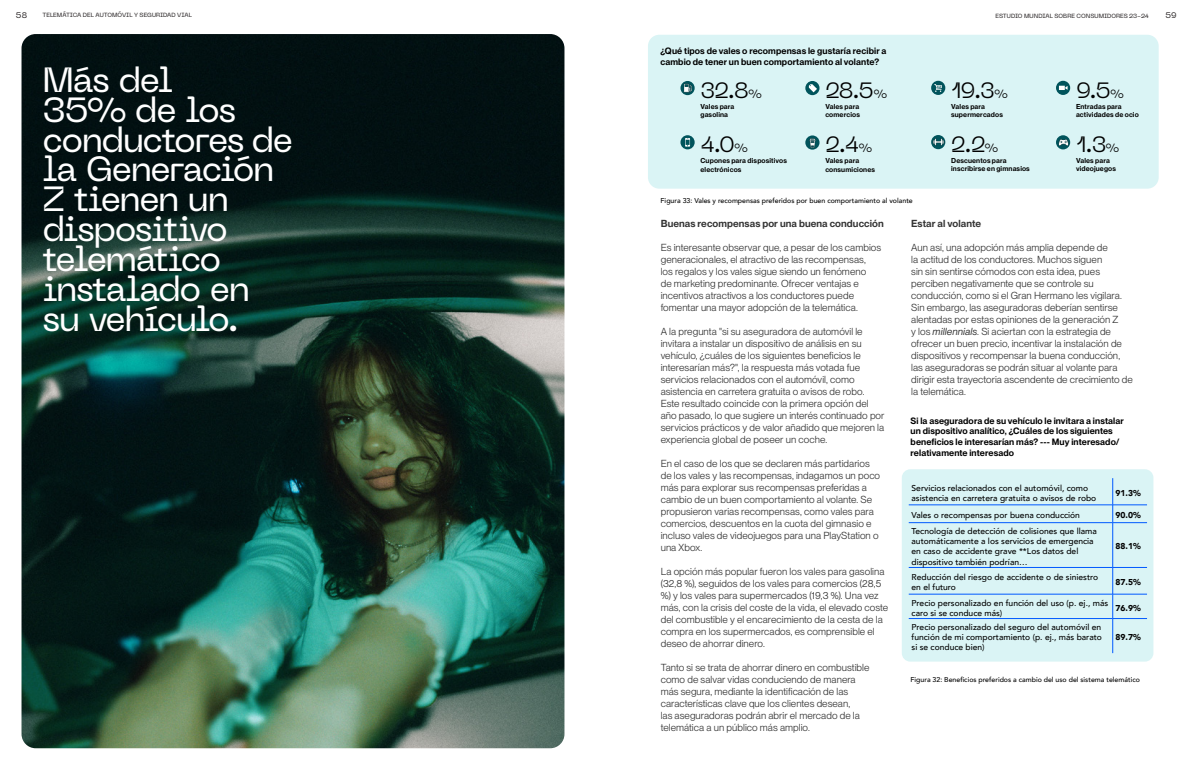
<style>
.page{position:relative;width:1191px;height:766px;background:#fff}
.page>*{position:absolute;margin:0;border:0;box-sizing:border-box;transform-origin:0 0}
.Medium_Header{font:34.8px/29.8px "PP Neue Machina Inktrap";letter-spacing:-.045em;color:#fff}
.Medium_Header-2{font:300 22px "PP Neue Machina Inktrap";color:#000}
.Medium_Header-3{font:10px/12px "PP Neue Montreal";letter-spacing:.005em;color:#333}
.Medium_Header-4{font:600 10px "PP Neue Montreal";letter-spacing:.01em;color:#333}
.Medium_Header-5{font:600 9px/10.8px "PP Neue Montreal";letter-spacing:.01em;color:#000}
.Table{font:500 8.5px/10.2px "Avenir";color:#000}
.Table-2{font:900 8.5px "Avenir";color:#000}
.t1{font:8px "PP Neue Machina Inktrap";color:#231f20}
.Medium_Header-6{font:600 7px/8.4px "PP Neue Montreal";letter-spacing:.02em;color:#000}
.Table-3{font:500 7px "Avenir";color:#000}
.t2{font:6px "PP Neue Machina Inktrap";letter-spacing:-.005em;color:#231f20}
.s1{font-size:12px}
.s2{font-style:italic}
</style>
<div class="page">
<img style="left:22px;top:34px;width:542px;height:714px">
<div style="left:648px;top:35px;width:510px;height:154px;background:#daf4f5;border-radius:11px"></div>
<svg style="left:680px;top:81px;width:14px;height:14px"></svg>
<div style="left:805px;top:81px;width:14px;height:14px;background:#00545c;border-radius:50%"></div>
<div style="left:680px;top:135px;width:14px;height:14px;background:#00545c;border-radius:50%"></div>
<svg style="left:805px;top:135px;width:14px;height:15px"></svg>
<div style="left:931px;top:81px;width:14px;height:14px;background:#00545c;border-radius:50%"></div>
<svg style="left:1056px;top:81px;width:14px;height:14px"></svg>
<svg style="left:931px;top:135px;width:14px;height:14px"></svg>
<svg style="left:1056px;top:135px;width:14px;height:14px"></svg>
<svg style="left:682px;top:82px;width:11px;height:12px"></svg>
<svg style="left:809px;top:84px;width:8px;height:8px"></svg>
<svg style="left:934px;top:84px;width:8px;height:8px"></svg>
<svg style="left:1059px;top:86px;width:8px;height:4px"></svg>
<svg style="left:685px;top:138px;width:5px;height:9px"></svg>
<svg style="left:807px;top:137px;width:11px;height:11px"></svg>
<svg style="left:932px;top:136px;width:12px;height:12px"></svg>
<svg style="left:1058px;top:137px;width:10px;height:10px"></svg>
<div style="left:901px;top:469px;width:252px;height:192px;background:#daf4f5;border-radius:8px"></div>
<hr style="left:908px;top:504px;width:204px;height:1px;background:#0059ff">
<hr style="left:1112px;top:504px;width:35px;height:1px;background:#0059ff">
<svg style="left:1112px;top:478px;width:1px;height:44px"></svg>
<hr style="left:908px;top:522px;width:204px;height:1px;background:#0059ff">
<hr style="left:1112px;top:522px;width:35px;height:1px;background:#0059ff">
<hr style="left:1112px;top:522px;width:1px;height:45px;background:#0059ff">
<hr style="left:908px;top:567px;width:204px;height:1px;background:#0059ff">
<hr style="left:1112px;top:567px;width:35px;height:1px;background:#0059ff">
<hr style="left:908px;top:593px;width:204px;height:1px;background:#0059ff">
<hr style="left:1112px;top:593px;width:35px;height:1px;background:#0059ff">
<svg style="left:1112px;top:567px;width:1px;height:51px"></svg>
<hr style="left:908px;top:618px;width:204px;height:1px;background:#0059ff">
<hr style="left:1112px;top:618px;width:35px;height:1px;background:#0059ff">
<hr style="left:1112px;top:618px;width:1px;height:35px;background:#0059ff">
<p class="t2" style="left:43px;top:11px;width:151px">TELEMÁTICA DEL AUTOMÓVIL Y SEGURIDAD VIAL</p>
<p class="t2" style="left:995px;top:12px;width:155px">ESTUDIO MUNDIAL SOBRE CONSUMIDORES 23-24</p>
<p class="t1" style="left:16px;top:10px;width:13px">58</p>
<p class="t1" style="left:1165px;top:10px;width:13px">59</p>
<p class="Medium_Header" style="left:43px;top:64px;width:252px">Más del<br>35% de los conductores de la Generación<br>Z tienen un dispositivo telemático instalado en su vehículo.</p>
<p class="Medium_Header-5" style="left:660px;top:46px;width:228px">¿Qué tipos de vales o recompensas le gustaría recibir a cambio de tener un buen comportamiento al volante?</p>
<p class="Medium_Header-2" style="left:700px;top:76px;width:63px">32.8<span class="s1">%</span></p>
<p class="Medium_Header-6" style="left:700px;top:102px;width:35px">Vales para</p>
<p class="Medium_Header-6" style="left:700px;top:111px;width:29px">gasolina</p>
<p class="Medium_Header-2" style="left:700px;top:131px;width:49px">4.0<span class="s1">%</span></p>
<p class="Medium_Header-6" style="left:700px;top:156px;width:88px">Cupones para dispositivos electrónicos</p>
<p class="Medium_Header-2" style="left:825px;top:76px;width:63px">28.5<span class="s1">%</span></p>
<p class="Medium_Header-6" style="left:825px;top:102px;width:35px">Vales para</p>
<p class="Medium_Header-6" style="left:825px;top:111px;width:36px">comercios</p>
<p class="Medium_Header-2" style="left:825px;top:131px;width:48px">2.4<span class="s1">%</span></p>
<p class="Medium_Header-6" style="left:825px;top:156px;width:35px">Vales para</p>
<p class="Medium_Header-6" style="left:825px;top:165px;width:51px">consumiciones</p>
<p class="Table-3" style="left:660px;top:195px;width:254px">Figura 33: Vales y recompensas preferidos por buen comportamiento al volante</p>
<p class="Medium_Header-2" style="left:951px;top:76px;width:58px">19.3<span class="s1">%</span></p>
<p class="Medium_Header-6" style="left:951px;top:102px;width:35px">Vales para</p>
<p class="Medium_Header-6" style="left:951px;top:110px;width:53px">supermercados</p>
<p class="Medium_Header-2" style="left:951px;top:130px;width:49px">2.2<span class="s1">%</span></p>
<p class="Medium_Header-6" style="left:951px;top:156px;width:57px">Descuentos para</p>
<p class="Medium_Header-6" style="left:951px;top:165px;width:80px">inscribirse en gimnasios</p>
<p class="Medium_Header-2" style="left:1076px;top:76px;width:49px">9.5<span class="s1">%</span></p>
<p class="Medium_Header-6" style="left:1076px;top:102px;width:47px">Entradas para</p>
<p class="Medium_Header-6" style="left:1076px;top:110px;width:64px">actividades de ocio</p>
<p class="Medium_Header-2" style="left:1076px;top:131px;width:45px">1.3<span class="s1">%</span></p>
<p class="Medium_Header-6" style="left:1076px;top:156px;width:35px">Vales para</p>
<p class="Medium_Header-6" style="left:1076px;top:165px;width:41px">videojuegos</p>
<p class="Medium_Header-4" style="left:660px;top:217px;width:224px">Buenas recompensas por una buena conducción</p>
<p class="Medium_Header-3" style="left:660px;top:241px;width:222px">Es interesante observar que, a pesar de los cambios generacionales, el atractivo de las recompensas,<br>los regalos y los vales sigue siendo un fenómeno<br>de marketing predominante. Ofrecer ventajas e incentivos atractivos a los conductores puede fomentar una mayor adopción de la telemática.</p>
<p class="Medium_Header-3" style="left:660px;top:325px;width:225px">A la pregunta "si su aseguradora de automóvil le invitara a instalar un dispositivo de análisis en su vehículo, ¿cuáles de los siguientes beneficios le interesarían más?", la respuesta más votada fue servicios relacionados con el automóvil, como asistencia en carretera gratuita o avisos de robo.<br>Este resultado coincide con la primera opción del año pasado, lo que sugiere un interés continuado por servicios prácticos y de valor añadido que mejoren la experiencia global de poseer un coche.</p>
<p class="Medium_Header-3" style="left:660px;top:457px;width:221px">En el caso de los que se declaren más partidarios de los vales y las recompensas, indagamos un poco más para explorar sus recompensas preferidas a cambio de un buen comportamiento al volante. Se propusieron varias recompensas, como vales para comercios, descuentos en la cuota del gimnasio e incluso vales de videojuegos para una PlayStation o una Xbox.</p>
<p class="Medium_Header-3" style="left:660px;top:565px;width:229px">La opción más popular fueron los vales para gasolina (32,8 %), seguidos de los vales para comercios (28,5 %) y los vales para supermercados (19,3 %). Una vez más, con la crisis del coste de la vida, el elevado coste del combustible y el encarecimiento de la cesta de la compra en los supermercados, es comprensible el deseo de ahorrar dinero.</p>
<p class="Medium_Header-3" style="left:660px;top:661px;width:210px">Tanto si se trata de ahorrar dinero en combustible como de salvar vidas conduciendo de manera más segura, mediante la identificación de las características clave que los clientes desean,<br>las aseguradoras podrán abrir el mercado de la telemática a un público más amplio.</p>
<p class="Medium_Header-4" style="left:911px;top:217px;width:71px">Estar al volante</p>
<p class="Medium_Header-3" style="left:911px;top:241px;width:223px">Aun así, una adopción más amplia depende de<br>la actitud de los conductores. Muchos siguen<br>sin sin sentirse cómodos con esta idea, pues perciben negativamente que se controle su conducción, como si el Gran Hermano les vigilara.<br>Sin embargo, las aseguradoras deberían sentirse alentadas por estas opiniones de la generación Z<br>y los <span class="s2">millennials</span>. Si aciertan con la estrategia de ofrecer un buen precio, incentivar la instalación de dispositivos y recompensar la buena conducción, las aseguradoras se podrán situar al volante para dirigir esta trayectoria ascendente de crecimiento de la telemática.</p>
<p class="Medium_Header-5" style="left:910px;top:415px;width:215px">Si la aseguradora de su vehículo le invitara a instalar un dispositivo analítico, ¿Cuáles de los siguientes beneficios le interesarían más? --- Muy interesado/ relativamente interesado</p>
<p class="Table" style="left:911px;top:482px;width:186px">Servicios relacionados con el automóvil, como asistencia en carretera gratuita o avisos de robo</p>
<p class="Table-2" style="left:1115px;top:485px;width:27px">91.3%</p>
<p class="Table" style="left:911px;top:509px;width:170px">Vales o recompensas por buena conducción</p>
<p class="Table-2" style="left:1115px;top:507px;width:27px">90.0%</p>
<p class="Table" style="left:911px;top:525px;width:187px">Tecnología de detección de colisiones que llama automáticamente a los servicios de emergencia en caso de accidente grave **Los datos del dispositivo también podrían…</p>
<p class="Table-2" style="left:1115px;top:539px;width:27px">88.1%</p>
<p class="Table" style="left:911px;top:571px;width:188px">Reducción del riesgo de accidente o de siniestro en el futuro</p>
<p class="Table-2" style="left:1115px;top:574px;width:27px">87.5%</p>
<p class="Table" style="left:911px;top:596px;width:198px">Precio personalizado en función del uso (p. ej., más caro si se conduce más)</p>
<p class="Table-2" style="left:1115px;top:600px;width:27px">76.9%</p>
<p class="Table" style="left:911px;top:621px;width:192px;text-align:justify">Precio personalizado del seguro del automóvil en función de mi comportamiento (p. ej., más barato si se conduce bien)</p>
<p class="Table-2" style="left:1115px;top:629px;width:27px">89.7%</p>
<p class="Table-3" style="left:910px;top:673px;width:231px">Figura 32: Beneficios preferidos a cambio del uso del sistema telemático</p>
</div>
